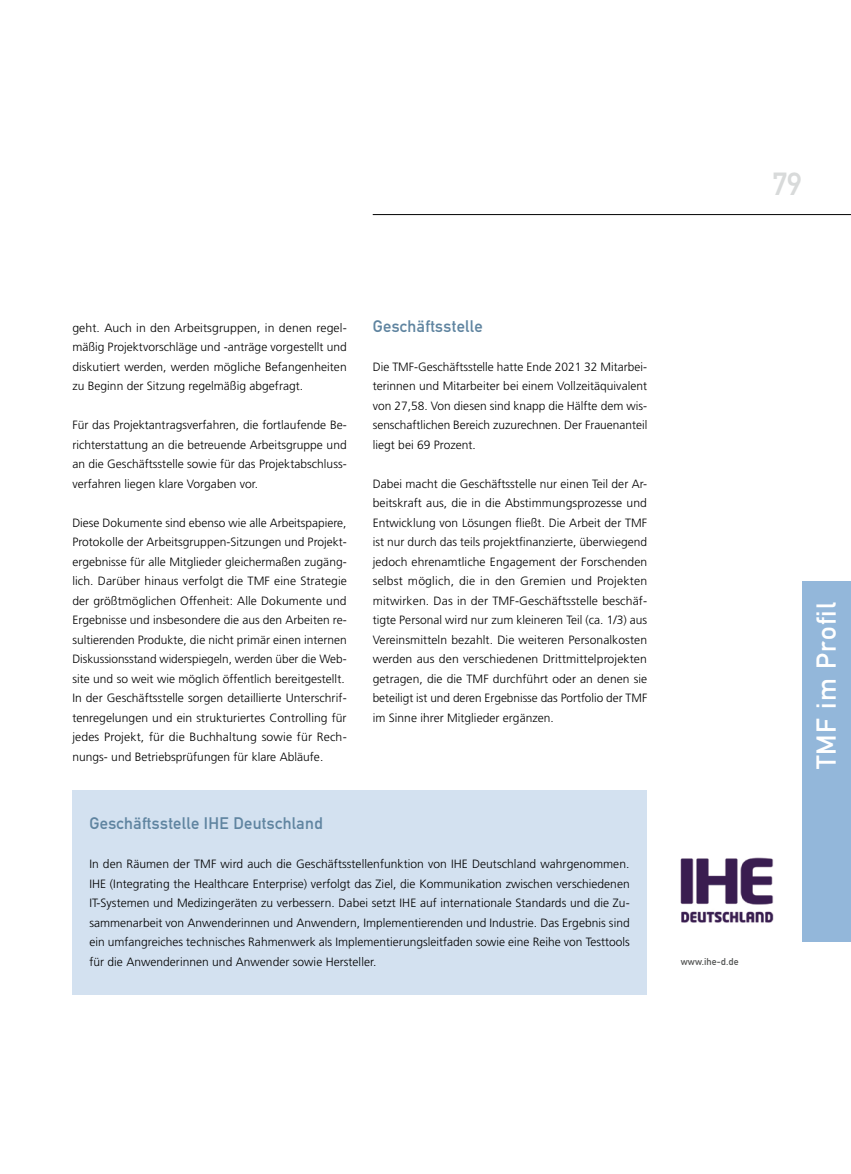
<style>
.page{position:relative;width:851px;height:1174px;background:#fff}
.page>*{position:absolute;margin:0;border:0;box-sizing:border-box;transform-origin:0 0}
.t1{font:31.5px "DIN Mittelschrift Std";color:#d8dada}
.t2{font:27px "DIN Mittelschrift Std";letter-spacing:.05em;color:#fff}
.t3{font:16.5px "DIN Mittelschrift Std";letter-spacing:.02em;color:#5f84a0}
.t4{font:300 12px/19.5px "Frutiger LT Std";letter-spacing:.005em;color:#000;text-align:justify}
.t5{font:9.75px "DIN Mittelschrift Std";letter-spacing:.01em;color:#555756}
</style>
<div class="page">
<hr style="left:372px;top:214px;width:478px;height:1px;background:#000">
<div style="left:72px;top:790px;width:575px;height:205px;background:#d3e1f0"></div>
<div style="left:801px;top:581px;width:49px;height:360px;background:#93b7da"></div>
<img style="left:680px;top:857px;width:94px;height:66px">
<h1 class="t1" style="left:772px;top:165px;width:31px">79</h1>
<p class="t4" style="left:72px;top:318px;width:276px">geht. Auch in den Arbeitsgruppen, in denen regel&shy;mäßig Projektvorschläge und -anträge vorgestellt und diskutiert werden, werden mögliche Befangenheiten zu Beginn der Sitzung regelmäßig abgefragt.</p>
<p class="t4" style="left:72px;top:415px;width:276px">Für das Projektantragsverfahren, die fortlaufende Be&shy;richterstattung an die betreuende Arbeitsgruppe und an die Geschäftsstelle sowie für das Projektabschluss&shy;verfahren liegen klare Vorgaben vor.</p>
<p class="t4" style="left:72px;top:513px;width:276px;text-align:left">Diese Dokumente sind ebenso wie alle Arbeitspapiere, Protokolle der Arbeitsgruppen-Sitzungen und Projekt&shy;ergebnisse für alle Mitglieder gleichermaßen zugäng&shy;lich. Darüber hinaus verfolgt die TMF eine Strategie der größtmöglichen Offenheit: Alle Dokumente und Ergebnisse und insbesondere die aus den Arbeiten re&shy;sultierenden Produkte, die nicht primär einen internen Diskussionsstand widerspiegeln, werden über die Web&shy;site und so weit wie möglich öffentlich bereitgestellt.<br>In der Geschäftsstelle sorgen detaillierte Unterschrif&shy;tenregelungen und ein strukturiertes Controlling für jedes Projekt, für die Buchhaltung sowie für Rech&shy;nungs- und Betriebsprüfungen für klare Abläufe.</p>
<h3 class="t3" style="left:372px;top:316px;width:111px">Geschäftsstelle</h3>
<p class="t4" style="left:372px;top:357px;width:276px">Die TMF-Geschäftsstelle hatte Ende 2021 32 Mitarbei&shy;terinnen und Mitarbeiter bei einem Vollzeitäquivalent von 27,58. Von diesen sind knapp die Hälfte dem wis&shy;senschaftlichen Bereich zuzurechnen. Der Frauenanteil liegt bei 69 Prozent.</p>
<p class="t4" style="left:372px;top:474px;width:276px">Dabei macht die Geschäftsstelle nur einen Teil der Ar&shy;beitskraft aus, die in die Abstimmungsprozesse und Entwicklung von Lösungen fließt. Die Arbeit der TMF ist nur durch das teils projektfinanzierte, überwiegend jedoch ehrenamtliche Engagement der Forschenden selbst möglich, die in den Gremien und Projekten mitwirken. Das in der TMF-Geschäftsstelle beschäf&shy;tigte Personal wird nur zum kleineren Teil (ca. 1/3) aus Vereinsmitteln bezahlt. Die weiteren Personalkosten werden aus den verschiedenen Drittmittelprojekten getragen, die die TMF durchführt oder an denen sie beteiligt ist und deren Ergebnisse das Portfolio der TMF im Sinne ihrer Mitglieder ergänzen.</p>
<h3 class="t3" style="left:89px;top:813px;width:235px">Geschäftsstelle IHE Deutschland</h3>
<p class="t4" style="left:89px;top:854px;width:542px">In den Räumen der TMF wird auch die Geschäftsstellenfunktion von IHE Deutschland wahrgenommen.<br>IHE (Integrating the Healthcare Enterprise) verfolgt das Ziel, die Kommunikation zwischen verschiedenen IT-Systemen und Medizingeräten zu verbessern. Dabei setzt IHE auf internationale Standards und die Zu&shy;sammenarbeit von Anwenderinnen und Anwendern, Implementierenden und Industrie. Das Ergebnis sind ein umfangreiches technisches Rahmenwerk als Implementierungsleitfaden sowie eine Reihe von Testtools für die Anwenderinnen und Anwender sowie Hersteller.</p>
<p class="t5" style="left:680px;top:956px;width:59px">www.ihe-d.de</p>
<h2 class="t2" style="left:810px;top:769px;width:169px;rotate:-90deg">TMF im Profil</h2>
</div>
